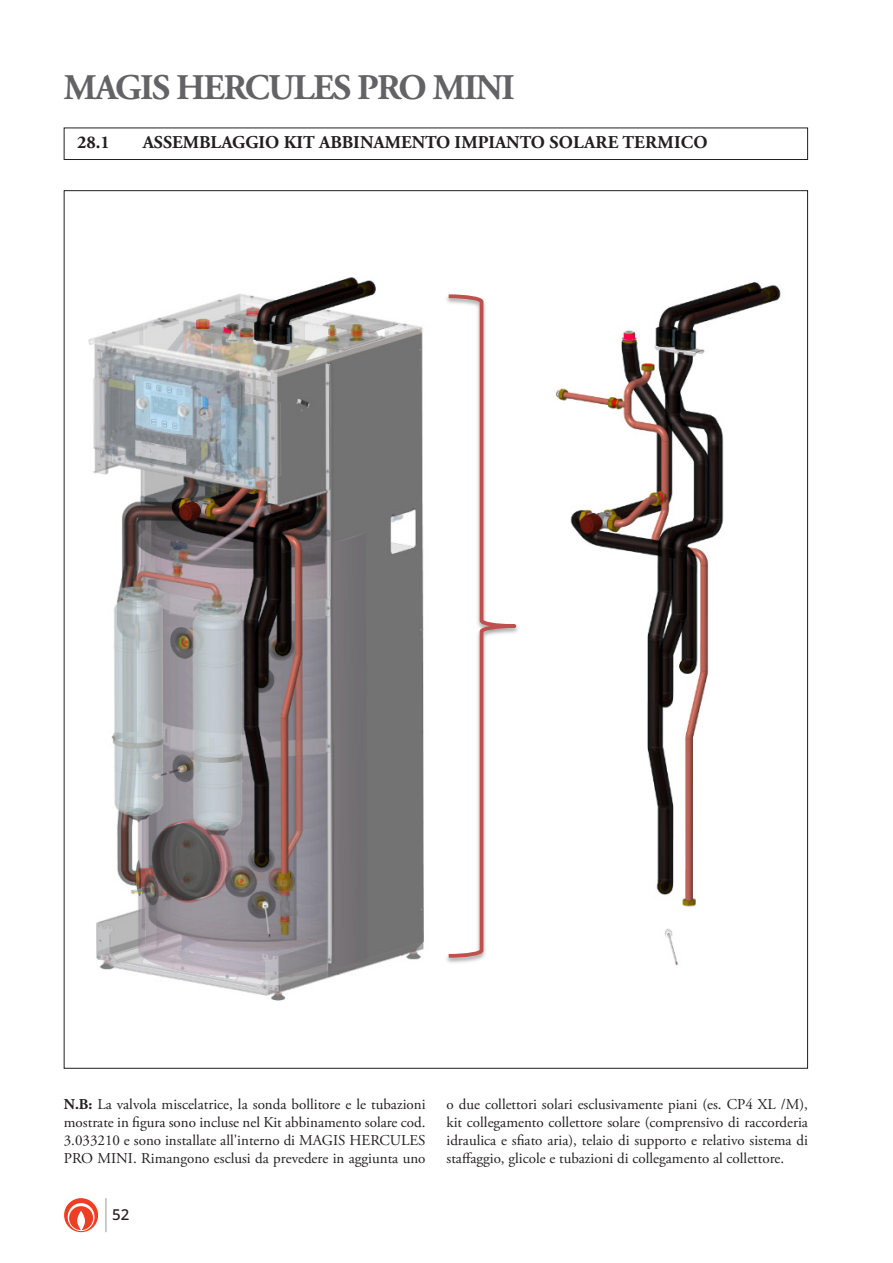
<style>
.page{position:relative;width:893px;height:1263px;background:#fff}
.page>*{position:absolute;margin:0;border:0;box-sizing:border-box;transform-origin:0 0}
.t1{font:700 36px "Adobe Garamond Pro";letter-spacing:-.04em;color:#636366}
.Titolo{font:700 18px "Adobe Garamond Pro";color:#231f20}
.Testo{font:15px/18px "Adobe Garamond Pro";color:#231f20;text-align:justify}
.t2{font:500 15px "Noto Sans";color:#231f20}
.s1{font-weight:700}
</style>
<div class="page">
<hr style="left:106px;top:1198px;width:1px;height:34px;background:#939598">
<svg style="left:64px;top:1198px;width:34px;height:34px"></svg>
<div style="left:64px;top:128px;width:744px;height:32px;border:1px solid #231f20"></div>
<svg style="left:446px;top:294px;width:72px;height:666px"></svg>
<img style="left:88px;top:277px;width:336px;height:724px">
<img style="left:556px;top:282px;width:225px;height:684px">
<h1 class="t1" style="left:64px;top:67px;width:452px">MAGIS HERCULES PRO MINI</h1>
<p class="Titolo" style="left:77px;top:132px;width:34px">28.1</p>
<p class="Titolo" style="left:143px;top:132px;width:566px">ASSEMBLAGGIO KIT ABBINAMENTO IMPIANTO SOLARE TERMICO</p>
<p class="Testo" style="left:64px;top:1096px;width:363px"><span class="s1">N.B:</span> La valvola miscelatrice, la sonda bollitore e le tubazioni mostrate in figura sono incluse nel Kit abbinamento solare cod.<br>3.033210 e sono installate all'interno di MAGIS HERCULES PRO MINI. Rimangono esclusi da prevedere in aggiunta uno</p>
<p class="Testo" style="left:446px;top:1096px;width:363px">o due collettori solari esclusivamente piani (es. CP4 XL /M), kit collegamento collettore solare (comprensivo di raccorderia idraulica e sfiato aria), telaio di supporto e relativo sistema di staffaggio, glicole e tubazioni di collegamento al collettore.</p>
<p class="t2" style="left:112px;top:1204px;width:19px">52</p>
</div>
